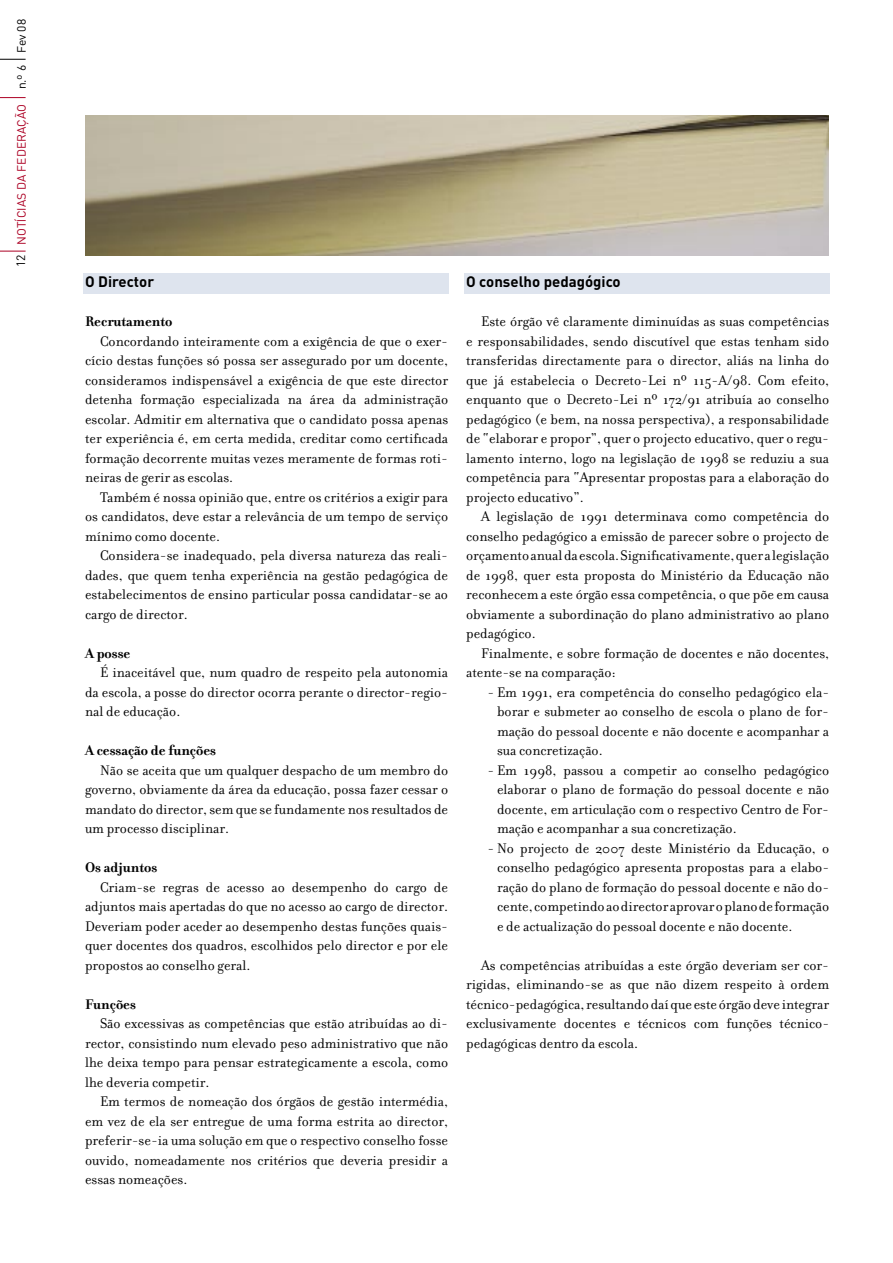
<style>
.page{position:relative;width:893px;height:1263px;background:#fff}
.page>*{position:absolute;margin:0;border:0;box-sizing:border-box;transform-origin:0 0}
.t1{font:15px/19.5px "Filosofia";color:#000;text-align:justify}
.t2{font:700 15px "Filosofia";color:#000}
.t3{font:700 15px "DIN";color:#000}
.t4{font:12px "DIN";color:#ac0024}
.t5{font:12px "DIN";color:#000}
.s1{color:#000}
</style>
<div class="page">
<svg style="left:0;top:251px;width:26px;height:1px"></svg>
<svg style="left:0;top:97px;width:26px;height:1px"></svg>
<svg style="left:0;top:59px;width:26px;height:1px"></svg>
<div style="left:84px;top:273px;width:365px;height:20px;background:#dee4ee"></div>
<div style="left:465px;top:273px;width:365px;height:20px;background:#dee4ee"></div>
<img style="left:85px;top:116px;width:744px;height:139px">
<p class="t4" style="left:14px;top:245px;width:227px;rotate:-90deg">NOTÍCIAS DA FEDERAÇÃO <span class="s1">n.º 6 Fev 08</span></p>
<p class="t5" style="left:13px;top:267px;width:14px;rotate:-90deg">12</p>
<p class="t3" style="left:85px;top:272px;width:71px">O Director</p>
<p class="t2" style="left:85px;top:312px;width:89px">Recrutamento</p>
<p class="t1" style="left:85px;top:331px;width:365px;text-indent:15px">Concordando inteiramente com a exigência de que o exer&shy;cício destas funções só possa ser assegurado por um docente, consideramos indispensável a exigência de que este director detenha formação especializada na área da administração escolar. Admitir em alternativa que o candidato possa apenas ter experiência é, em certa medida, creditar como certificada formação decorrente muitas vezes meramente de formas roti&shy;neiras de gerir as escolas.</p>
<p class="t1" style="left:85px;top:487px;width:365px;text-indent:15px">Também é nossa opinião que, entre os critérios a exigir para os candidatos, deve estar a relevância de um tempo de serviço mínimo como docente.</p>
<p class="t1" style="left:85px;top:546px;width:365px;text-indent:15px">Considera-se inadequado, pela diversa natureza das reali&shy;dades, que quem tenha experiência na gestão pedagógica de estabelecimentos de ensino particular possa candidatar-se ao cargo de director.</p>
<p class="t2" style="left:85px;top:644px;width:47px">A posse</p>
<p class="t1" style="left:85px;top:663px;width:365px;text-indent:15px">É inaceitável que, num quadro de respeito pela autonomia da escola, a posse do director ocorra perante o director-regio&shy;nal de educação.</p>
<p class="t2" style="left:85px;top:741px;width:133px">A cessação de funções</p>
<p class="t1" style="left:85px;top:760px;width:365px;text-indent:15px">Não se aceita que um qualquer despacho de um membro do governo, obviamente da área da educação, possa fazer cessar o mandato do director, sem que se fundamente nos resultados de um processo disciplinar.</p>
<p class="t2" style="left:85px;top:858px;width:74px">Os adjuntos</p>
<p class="t1" style="left:85px;top:877px;width:365px;text-indent:15px">Criam-se regras de acesso ao desempenho do cargo de adjuntos mais apertadas do que no acesso ao cargo de director.<br>Deveriam poder aceder ao desempenho destas funções quais&shy;quer docentes dos quadros, escolhidos pelo director e por ele propostos ao conselho geral.</p>
<p class="t2" style="left:85px;top:995px;width:52px">Funções</p>
<p class="t1" style="left:85px;top:1014px;width:365px;text-indent:15px">São excessivas as competências que estão atribuídas ao di&shy;rector, consistindo num elevado peso administrativo que não lhe deixa tempo para pensar estrategicamente a escola, como lhe deveria competir.</p>
<p class="t1" style="left:85px;top:1092px;width:365px;text-indent:15px">Em termos de nomeação dos órgãos de gestão intermédia, em vez de ela ser entregue de uma forma estrita ao director, preferir-se-ia uma solução em que o respectivo conselho fosse ouvido, nomeadamente nos critérios que deveria presidir a essas nomeações.</p>
<p class="t3" style="left:466px;top:272px;width:156px">O conselho pedagógico</p>
<p class="t1" style="left:466px;top:312px;width:365px;text-indent:15px">Este órgão vê claramente diminuídas as suas competências e responsabilidades, sendo discutível que estas tenham sido transferidas directamente para o director, aliás na linha do que já estabelecia o Decreto-Lei nº 115-A/98. Com efeito, enquanto que o Decreto-Lei nº 172/91 atribuía ao conselho pedagógico (e bem, na nossa perspectiva), a responsabilidade de “elaborar e propor”, quer o projecto educativo, quer o regu&shy;lamento interno, logo na legislação de 1998 se reduziu a sua competência para “Apresentar propostas para a elaboração do projecto educativo”.</p>
<p class="t1" style="left:466px;top:507px;width:365px;text-indent:15px">A legislação de 1991 determinava como competência do conselho pedagógico a emissão de parecer sobre o projecto de orçamento anual da escola. Significativamente, quer a legislação de 1998, quer esta proposta do Ministério da Educação não reconhecem a este órgão essa competência, o que põe em causa obviamente a subordinação do plano administrativo ao plano pedagógico.</p>
<p class="t1" style="left:466px;top:643px;width:365px;text-indent:15px">Finalmente, e sobre formação de docentes e não docentes, atente-se na comparação:</p>
<p class="t1" style="left:497px;top:682px;width:334px;text-indent:-10px">- Em 1991, era competência do conselho pedagógico ela&shy;borar e submeter ao conselho de escola o plano de for&shy;mação do pessoal docente e não docente e acompanhar a sua concretização.</p>
<p class="t1" style="left:497px;top:760px;width:334px;text-indent:-10px">- Em 1998, passou a competir ao conselho pedagógico elaborar o plano de formação do pessoal docente e não docente, em articulação com o respectivo Centro de For&shy;mação e acompanhar a sua concretização.</p>
<p class="t1" style="left:497px;top:838px;width:334px;text-indent:-10px">- No projecto de 2007 deste Ministério da Educação, o conselho pedagógico apresenta propostas para a elabo&shy;ração do plano de formação do pessoal docente e não do&shy;cente, competindo ao director aprovar o plano de formação e de actualização do pessoal docente e não docente.</p>
<p class="t1" style="left:466px;top:955px;width:365px;text-indent:15px">As competências atribuídas a este órgão deveriam ser cor&shy;rigidas, eliminando-se as que não dizem respeito à ordem técnico-pedagógica, resultando daí que este órgão deve integrar exclusivamente docentes e técnicos com funções técnico&shy;pedagógicas dentro da escola.</p>
</div>
